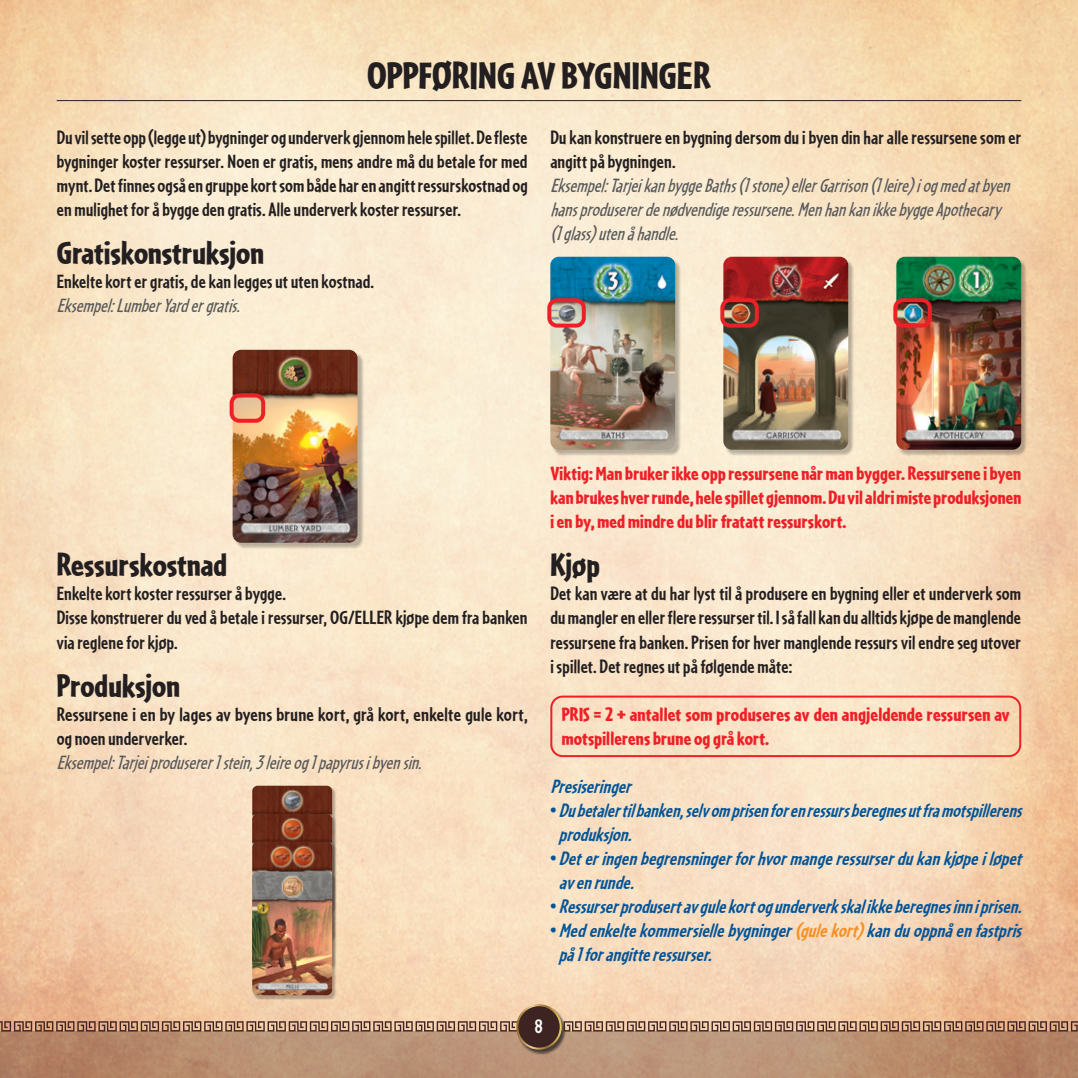
<style>
.page{position:relative;width:1078px;height:1078px;background:#fff}
.page>*{position:absolute;margin:0;border:0;box-sizing:border-box;transform-origin:0 0}
.h1_-_Titre_h1{font:900 40px "Cafeteria";color:#231f20}
.h2_-__Titre_h2{font:900 34px "Cafeteria";color:#231f20}
.txt{font:700 20px/24px "Cafeteria";letter-spacing:.005em;color:#231f20;text-align:justify}
.note{font:italic 700 20px/24px "Cafeteria";color:#035497}
.Exemple{font:italic 20px/24px "Cafeteria";letter-spacing:-.005em;color:#57585a}
.important{font:900 20px/24px "Cafeteria";letter-spacing:.005em;color:#ee2027;text-align:justify}
.important_encadré{font:900 20px/24px "Cafeteria";letter-spacing:.005em;color:#ee2027}
.txt-2{font:700 20px/24px "Cafeteria";letter-spacing:.005em;color:#231f20;scale:1.04 1}
.t1{font:700 20px "Cafeteria";color:#fff}
.s1{font-style:normal}
.s2{color:#f68f21}
</style>
<div class="page">
<img style="left:0;top:0;width:1077px;height:1020px">
<svg style="left:0;top:1020px;width:1077px;height:11px"></svg>
<svg style="left:0;top:1031px;width:1077px;height:46px;fill:#ba9275"></svg>
<div style="left:234px;top:351px;width:130px;height:198px;background:#231f20;opacity:.3"></div>
<img style="left:232px;top:350px;width:125px;height:192px">
<div style="left:551px;top:258px;width:130px;height:198px;background:#231f20;opacity:.3"></div>
<img style="left:550px;top:257px;width:125px;height:192px">
<div style="left:724px;top:258px;width:130px;height:198px;background:#231f20;opacity:.3"></div>
<img style="left:723px;top:257px;width:125px;height:192px">
<div style="left:897px;top:258px;width:130px;height:198px;background:#231f20;opacity:.3"></div>
<img style="left:896px;top:257px;width:124px;height:192px">
<img style="left:252px;top:785px;width:80px;height:28px">
<img style="left:252px;top:813px;width:80px;height:28px">
<img style="left:252px;top:841px;width:80px;height:30px">
<div style="left:253px;top:872px;width:84px;height:127px;background:#231f20;opacity:.3"></div>
<img style="left:252px;top:871px;width:80px;height:123px">
<div style="left:229px;top:393px;width:36px;height:29px;border:4px solid #ee2027;border-radius:8px"></div>
<div style="left:547px;top:298px;width:38px;height:29px;border:4px solid #ee2027;border-radius:8px"></div>
<div style="left:720px;top:298px;width:38px;height:29px;border:4px solid #ee2027;border-radius:8px"></div>
<div style="left:893px;top:298px;width:38px;height:29px;border:4px solid #ee2027;border-radius:8px"></div>
<div style="left:517px;top:1004px;width:49px;height:50px;background:#231f20;opacity:.75"></div>
<div style="left:517px;top:1004px;width:43px;height:44px;background:#3e2323;border-radius:50%"></div>
<div style="left:516px;top:1003px;width:45px;height:46px;border:2px solid #fff;border-radius:50%"></div>
<hr style="left:57px;top:100px;width:963px;height:1px;background:#231f20">
<div style="left:550px;top:695px;width:470px;height:62px;border:2px solid #ee2027;border-radius:11px"></div>
<p class="h1_-_Titre_h1" style="left:367px;top:52px;width:345px">OPPFØRING AV BYGNINGER</p>
<p class="txt" style="left:57px;top:125px;width:472px">Du vil sette opp (legge ut) bygninger og underverk gjennom hele spillet. De fleste bygninger koster ressurser. Noen er gratis, mens andre må du betale for med mynt. Det finnes også en gruppe kort som både har en angitt ressurskostnad og en mulighet for å bygge den gratis. Alle underverk koster ressurser.</p>
<p class="h2_-__Titre_h2" style="left:57px;top:233px;width:209px">Gratiskonstruksjon</p>
<p class="txt" style="left:57px;top:269px;width:319px">Enkelte kort er gratis, de kan legges ut uten kostnad.</p>
<p class="Exemple" style="left:57px;top:293px;width:190px">Eksempel:LumberYardergratis.</p>
<p class="txt" style="left:550px;top:125px;width:472px">Du kan konstruere en bygning dersom du i byen din har alle ressursene som er angitt på bygningen.</p>
<p class="Exemple" style="left:550px;top:173px;width:466px">Eksempel:TarjeikanbyggeBaths(1stone) ellerGarrison(1leire) iogmedatbyen hansprodusererdenødvendigeressursene.MenhankanikkebyggeApothecary (1glass) utenåhandle.</p>
<p class="h2_-__Titre_h2" style="left:57px;top:545px;width:172px">Ressurskostnad</p>
<p class="txt" style="left:57px;top:581px;width:231px">Enkelte kort koster ressurser å bygge.</p>
<p class="txt" style="left:57px;top:605px;width:472px">Disse konstruerer du ved å betale i ressurser, OG/ELLER kjøpe dem fra banken via reglene for kjøp.</p>
<p class="h2_-__Titre_h2" style="left:57px;top:665px;width:125px">Produksjon</p>
<p class="txt-2" style="left:57px;top:701px;width:454px">Ressursene i en by lages av byens brune kort, grå kort, enkelte gule kort, og noen underverker.</p>
<p class="Exemple" style="left:57px;top:749px;width:372px">Eksempel:Tarjeiproduserer1stein,3leireog1papyrusibyensin.</p>
<p class="important" style="left:550px;top:461px;width:472px">Viktig: Man bruker ikke opp ressursene når man bygger. Ressursene i byen kan brukes hver runde, hele spillet gjennom. Du vil aldri miste produksjonen i en by, med mindre du blir fratatt ressurskort.</p>
<p class="h2_-__Titre_h2" style="left:550px;top:545px;width:51px">Kjøp</p>
<p class="txt" style="left:550px;top:581px;width:472px">Det kan være at du har lyst til å produsere en bygning eller et underverk som du mangler en eller flere ressurser til. I så fall kan du alltids kjøpe de manglende ressursene fra banken. Prisen for hver manglende ressurs vil endre seg utover i spillet. Det regnes ut på følgende måte:</p>
<p class="important_encadré" style="left:561px;top:701px;width:449px">PRIS = 2 + antallet som produseres av den angjeldende ressursen av motspillerens brune og grå kort.</p>
<p class="note" style="left:550px;top:773px;width:88px">Presiseringer</p>
<p class="note" style="left:558px;top:797px;width:470px;text-indent:-9px"><span class="s1">•</span> Dubetalertilbanken,selvomprisenforenressursberegnesutframotspillerens produksjon.</p>
<p class="note" style="left:558px;top:845px;width:469px;text-indent:-9px"><span class="s1">•</span> Deteringenbegrensningerforhvormangeressurserdukankjøpeiløpet avenrunde.</p>
<p class="note" style="left:550px;top:893px;width:478px"><span class="s1">•</span> Ressurserprodusertavgulekortogunderverkskalikkeberegnesinniprisen.</p>
<p class="note" style="left:558px;top:917px;width:469px;text-indent:-9px"><span class="s1">•</span> Medenkeltekommersiellebygninger<span class="s2">(gulekort)</span> kanduoppnåenfastpris på1forangitteressurser.</p>
<p class="t1" style="left:534px;top:1014px;width:9px">8</p>
</div>
